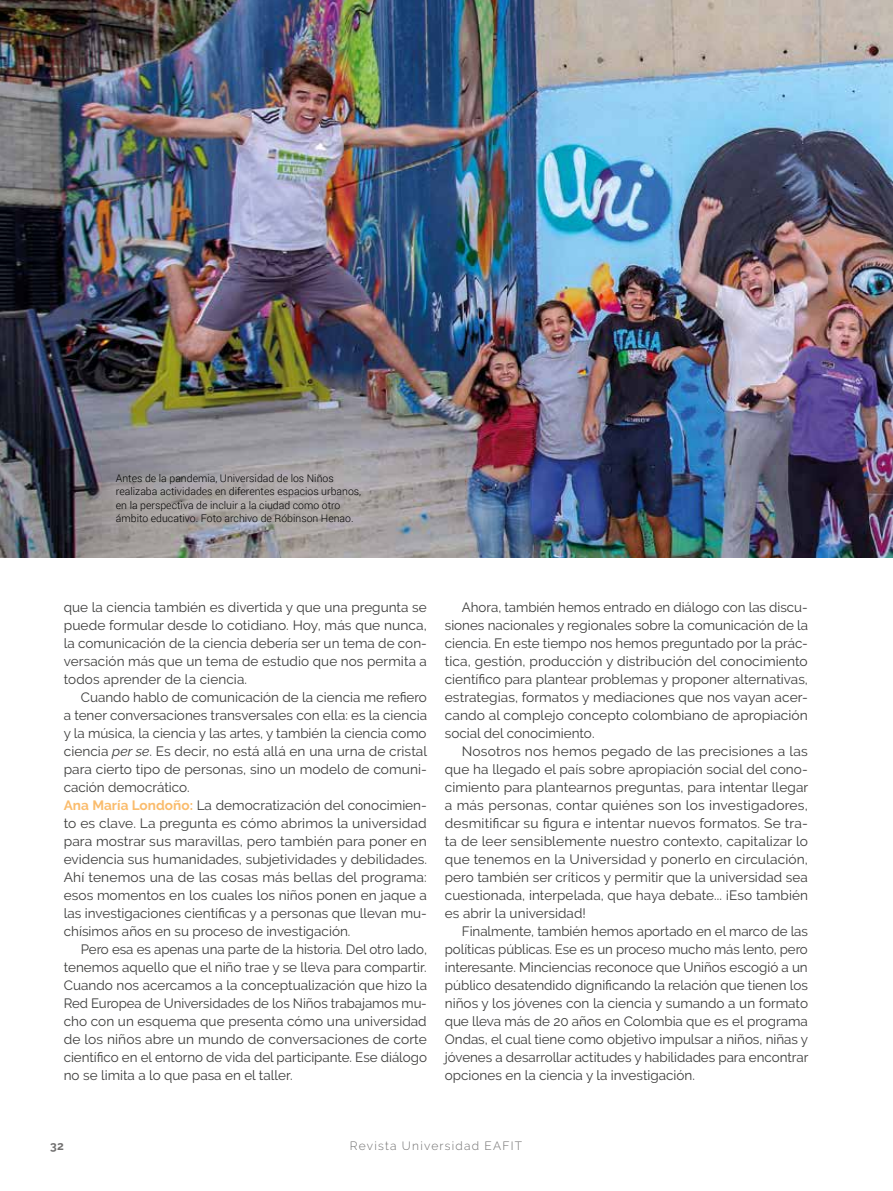
<style>
.page{position:relative;width:893px;height:1191px;background:#fff}
.page>*{position:absolute;margin:0;border:0;box-sizing:border-box;transform-origin:0 0}
.t1{font:13.5px/18px "Raleway";color:#3c3c3b;text-align:justify}
.t2{font:300 12px "Raleway";letter-spacing:.1em;color:#706f6f}
.t3{font:700 12px "Raleway";color:#706f6f}
.t4{font:300 10.5px/13.5px "Roboto";color:#000}
.s1{font-style:italic}
.s2{font-weight:700;color:#fabc6d}
</style>
<div class="page">
<img style="left:0;top:0;width:893px;height:557px">
<p class="t4" style="left:116px;top:471px;width:247px">Antes de la pandemia, Universidad de los Niños realizaba actividades en diferentes espacios urbanos, en la perspectiva de incluir a la ciudad como otro ámbito educativo. Foto archivo de Róbinson Henao.</p>
<p class="t1" style="left:64px;top:598px;width:365px">que la ciencia también es divertida y que una pregunta se puede formular desde lo cotidiano. Hoy, más que nunca, la comunicación de la ciencia debería ser un tema de con&shy;versación más que un tema de estudio que nos permita a todos aprender de la ciencia.</p>
<p class="t1" style="left:64px;top:688px;width:365px;text-align:left;text-indent:17px">Cuando hablo de comunicación de la ciencia me refiero a tener conversaciones transversales con ella: es la ciencia y la música, la ciencia y las artes, y también la ciencia como ciencia <span class="s1">per se</span>. Es decir, no está allá en una urna de cristal para cierto tipo de personas, sino un modelo de comuni&shy;cación democrático.<br><span class="s2">Ana María Londoño:</span> La democratización del conocimien&shy;to es clave. La pregunta es cómo abrimos la universidad para mostrar sus maravillas, pero también para poner en evidencia sus humanidades, subjetividades y debilidades.<br>Ahí tenemos una de las cosas más bellas del programa: esos momentos en los cuales los niños ponen en jaque a las investigaciones científicas y a personas que llevan mu&shy;chísimos años en su proceso de investigación.</p>
<p class="t1" style="left:64px;top:940px;width:365px;text-indent:17px">Pero esa es apenas una parte de la historia. Del otro lado, tenemos aquello que el niño trae y se lleva para compartir.<br>Cuando nos acercamos a la conceptualización que hizo la Red Europea de Universidades de los Niños trabajamos mu&shy;cho con un esquema que presenta cómo una universidad de los niños abre un mundo de conversaciones de corte científico en el entorno de vida del participante. Ese diálogo no se limita a lo que pasa en el taller.</p>
<p class="t1" style="left:445px;top:598px;width:365px;text-indent:17px">Ahora, también hemos entrado en diálogo con las discu&shy;siones nacionales y regionales sobre la comunicación de la ciencia. En este tiempo nos hemos preguntado por la prác&shy;tica, gestión, producción y distribución del conocimiento científico para plantear problemas y proponer alternativas, estrategias, formatos y mediaciones que nos vayan acer&shy;cando al complejo concepto colombiano de apropiación social del conocimiento.</p>
<p class="t1" style="left:445px;top:742px;width:365px;text-indent:17px">Nosotros nos hemos pegado de las precisiones a las que ha llegado el país sobre apropiación social del cono&shy;cimiento para plantearnos preguntas, para intentar llegar a más personas, contar quiénes son los investigadores, desmitificar su figura e intentar nuevos formatos. Se tra&shy;ta de leer sensiblemente nuestro contexto, capitalizar lo que tenemos en la Universidad y ponerlo en circulación, pero también ser críticos y permitir que la universidad sea cuestionada, interpelada, que haya debate... ¡Eso también es abrir la universidad!</p>
<p class="t1" style="left:445px;top:922px;width:365px;text-indent:17px">Finalmente, también hemos aportado en el marco de las políticas públicas. Ese es un proceso mucho más lento, pero interesante. Minciencias reconoce que Uniños escogió a un público desatendido dignificando la relación que tienen los niños y los jóvenes con la ciencia y sumando a un formato que lleva más de 20 años en Colombia que es el programa Ondas, el cual tiene como objetivo impulsar a niños, niñas y jóvenes a desarrollar actitudes y habilidades para encontrar opciones en la ciencia y la investigación.</p>
<p class="t3" style="left:50px;top:1139px;width:15px">32</p>
<p class="t2" style="left:350px;top:1139px;width:174px">Revista Universidad EAFIT</p>
</div>
